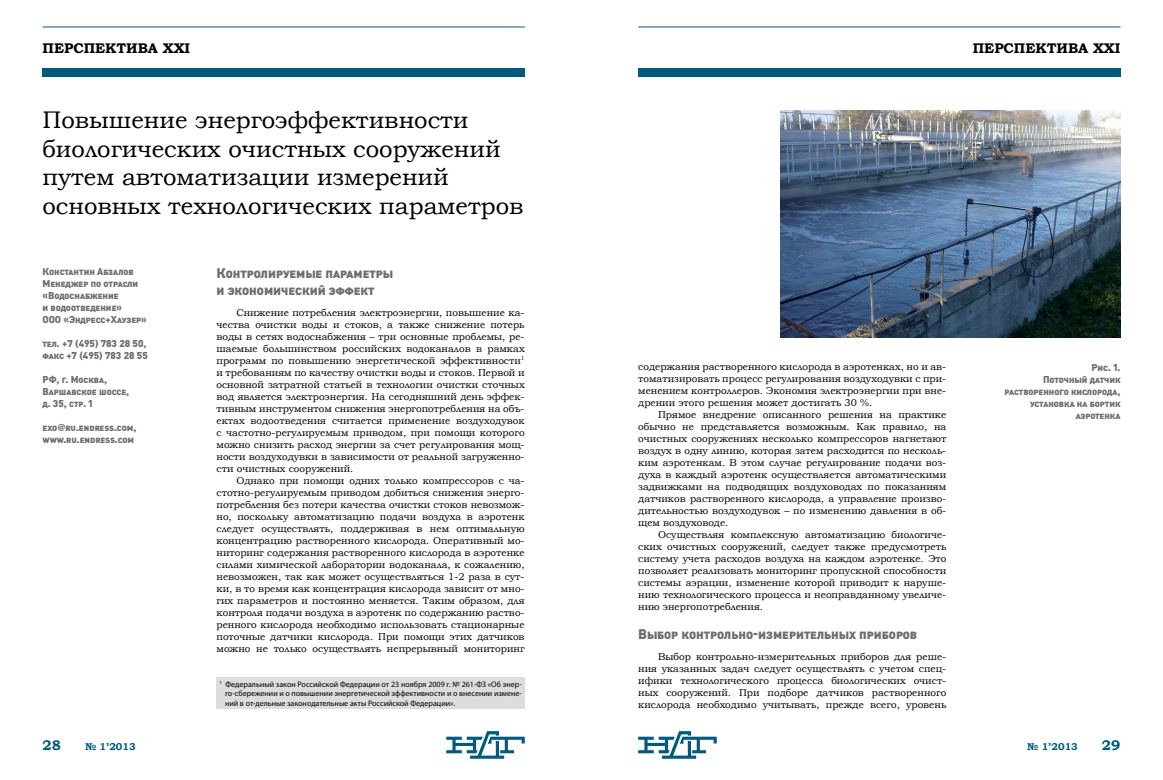
<style>
.page{position:relative;width:1163px;height:780px;background:#fff}
.page>*{position:absolute;margin:0;border:0;box-sizing:border-box;transform-origin:0 0}
.t1{font:24px/28.8px "Bookman Old Style";color:#000}
.t2{font:14px/16.8px "Izvest Sans Headline";color:#6d6e71}
.t3{font:700 14px "Bookman Old Style";color:#000}
.t4{font:700 14px "Bookman Old Style";color:#005b7f}
.t5{font:10px/12px "Bookman Old Style";color:#000;text-align:justify}
.t6{font:10px/12px "Izvest Sans Headline";color:#6d6e71}
.t7{font:700 10px "Bookman Old Style";color:#005b7f}
.t8{font:8px/9.6px "Myriad Pro";color:#000;text-align:justify}
</style>
<div class="page">
<svg style="left:446px;top:731px;width:78px;height:27px"></svg>
<svg style="left:638px;top:731px;width:78px;height:27px"></svg>
<hr style="left:43px;top:26px;width:481px;height:1px;background:#005b7f">
<hr style="left:638px;top:26px;width:482px;height:1px;background:#005b7f">
<div style="left:43px;top:68px;width:481px;height:9px;background:#005b7f"></div>
<div style="left:638px;top:68px;width:482px;height:9px;background:#005b7f"></div>
<div style="left:216px;top:677px;width:308px;height:32px;background:#dcddde"></div>
<img style="left:780px;top:111px;width:340px;height:226px">
<h2 class="t3" style="left:43px;top:40px;width:149px">ПЕРСПЕКТИВА XXI</h2>
<h2 class="t3" style="left:972px;top:40px;width:149px">ПЕРСПЕКТИВА XXI</h2>
<h1 class="t1" style="left:43px;top:105px;width:482px">Повышение энергоэффективности биологических очистных сооружений путем автоматизации измерений основных технологических параметров</h1>
<p class="t6" style="left:43px;top:265px;width:106px">Константин Абзалов<br>Менеджер по отрасли «Водоснабжение<br>и водоотведение»<br>ООО «Эндресс+Хаузер»</p>
<p class="t6" style="left:43px;top:337px;width:107px">тел. +7 (495) 783 28 50, факс +7 (495) 783 28 55</p>
<p class="t6" style="left:43px;top:373px;width:88px">РФ, г. Москва,<br>Варшавское шоссе, д. 35, стр. 1</p>
<p class="t6" style="left:43px;top:421px;width:95px">exo@ru.endress.com, www.ru.endress.com</p>
<h2 class="t2" style="left:216px;top:265px;width:178px">Контролируемые параметры и экономический эффект</h2>
<p class="t5" style="left:216px;top:306px;width:309px;text-indent:20px">Снижение потребления электроэнергии, повышение ка&shy;чества очистки воды и стоков, а также снижение потерь воды в сетях водоснабжения – три основные проблемы, ре&shy;шаемые большинством российских водоканалов в рамках программ по повышению энергетической эффективности<sup>1 </sup>и требованиям по качеству очистки воды и стоков. Первой и основной затратной статьей в технологии очистки сточных вод является электроэнергия. На сегодняшний день эффек&shy;тивным инструментом снижения энергопотребления на объ&shy;ектах водоотведения считается применение воздуходувок с частотно-регулируемым приводом, при помощи которого можно снизить расход энергии за счет регулирования мощ&shy;ности воздуходувки в зависимости от реальной загруженно&shy;сти очистных сооружений.</p>
<p class="t5" style="left:216px;top:474px;width:309px;text-indent:20px">Однако при помощи одних только компрессоров с ча&shy;стотно-регулируемым приводом добиться снижения энерго&shy;потребления без потери качества очистки стоков невозмож&shy;но, поскольку автоматизацию подачи воздуха в аэротенк следует осуществлять, поддерживая в нем оптимальную концентрацию растворенного кислорода. Оперативный мо&shy;ниторинг содержания растворенного кислорода в аэротенке силами химической лаборатории водоканала, к сожалению, невозможен, так как может осуществляться 1-2 раза в сут&shy;ки, в то время как концентрация кислорода зависит от мно&shy;гих параметров и постоянно меняется. Таким образом, для контроля подачи воздуха в аэротенк по содержанию раство&shy;ренного кислорода необходимо использовать стационарные поточные датчики кислорода. При помощи этих датчиков можно не только осуществлять непрерывный мониторинг</p>
<p class="t8" style="left:225px;top:679px;width:298px;text-indent:-6px"><sup>1</sup> Федеральный закон Российской Федерации от 23 ноября 2009 г. № 261-ФЗ «Об энер&shy;го-сбережении и о повышении энергетической эффективности и о внесении измене&shy;ний в от-дельные законодательные акты Российской Федерации».</p>
<p class="t5" style="left:638px;top:360px;width:309px">содержания растворенного кислорода в аэротенках, но и ав&shy;томатизировать процесс регулирования воздуходувки с при&shy;менением контроллеров. Экономия электроэнергии при вне&shy;дрении этого решения может достигать 30 %.</p>
<p class="t5" style="left:638px;top:408px;width:309px;text-indent:20px">Прямое внедрение описанного решения на практике обычно не представляется возможным. Как правило, на очистных сооружениях несколько компрессоров нагнетают воздух в одну линию, которая затем расходится по несколь&shy;ким аэротенкам. В этом случае регулирование подачи воз&shy;духа в каждый аэротенк осуществляется автоматическими задвижками на подводящих воздуховодах по показаниям датчиков растворенного кислорода, а управление произво&shy;дительностью воздуходувок – по изменению давления в об&shy;щем воздуховоде.</p>
<p class="t5" style="left:638px;top:528px;width:309px;text-indent:20px">Осуществляя комплексную автоматизацию биологиче&shy;ских очистных сооружений, следует также предусмотреть систему учета расходов воздуха на каждом аэротенке. Это позволяет реализовать мониторинг пропускной способности системы аэрации, изменение которой приводит к наруше&shy;нию технологического процесса и неоправданному увеличе&shy;нию энергопотребления.</p>
<h2 class="t2" style="left:638px;top:626px;width:280px">Выбор контрольно-измерительных приборов</h2>
<p class="t5" style="left:638px;top:650px;width:309px;text-indent:20px">Выбор контрольно-измерительных приборов для реше&shy;ния указанных задач следует осуществлять с учетом спец&shy;ифики технологического процесса биологических очист&shy;ных сооружений. При подборе датчиков растворенного кислорода необходимо учитывать, прежде всего, уровень</p>
<p class="t6" style="left:1004px;top:362px;width:117px;text-align:right">Рис. 1.<br>Поточный датчик растворенного кислорода, установка на бортик аэротенка</p>
<h2 class="t4" style="left:43px;top:736px;width:20px">28</h2>
<p class="t7" style="left:85px;top:740px;width:52px">№ 1’2013</p>
<p class="t7" style="left:1026px;top:740px;width:52px">№ 1’2013</p>
<h2 class="t4" style="left:1101px;top:736px;width:20px">29</h2>
</div>
